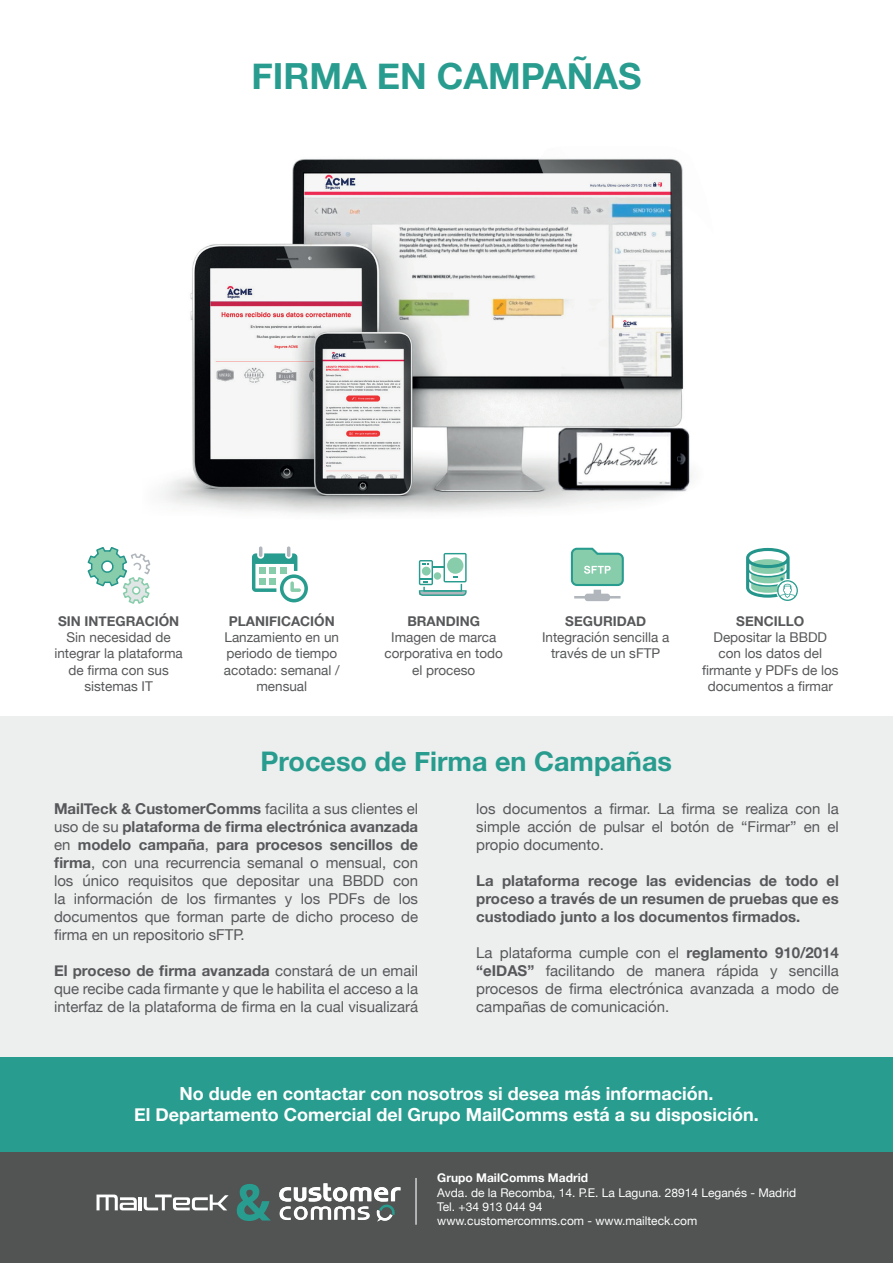
<style>
.page{position:relative;width:893px;height:1263px;background:#fff}
.page>*{position:absolute;margin:0;border:0;box-sizing:border-box;transform-origin:0 0}
.t1{font:700 36px "Helvetica Neue";color:#289c8e}
.t2{font:700 27px "Helvetica Neue";color:#289c8e}
.t3{font:700 18px/21.6px "Helvetica Neue";color:#fff;text-align:center}
.t4{font:15px/18px "Helvetica Neue";color:#57585a;text-align:justify}
.t5{font:700 15px/18px "Helvetica Neue";color:#57585a;text-align:justify}
.t6{font:13.5px/16.2px "Helvetica Neue";color:#57585a;text-align:center}
.t7{font:700 13.5px "Helvetica Neue";color:#57585a}
.t8{font:12px/14.4px "Helvetica Neue";color:#fff}
.t9{font:700 12px "Helvetica Neue";color:#fff}
.s1{font-weight:700}
</style>
<div class="page">
<div style="left:0;top:1057px;width:893px;height:95px;background:#289c8e"></div>
<div style="left:0;top:1152px;width:893px;height:111px;background:#515453"></div>
<div style="left:0;top:716px;width:893px;height:341px;background:#edefef"></div>
<img style="left:161px;top:158px;width:531px;height:356px">
<svg style="left:280px;top:574px;width:28px;height:28px"></svg>
<div style="left:283px;top:578px;width:21px;height:21px;background:#fff;border-radius:50%"></div>
<svg style="left:252px;top:546px;width:49px;height:46px"></svg>
<svg style="left:570px;top:547px;width:54px;height:54px"></svg>
<svg style="left:746px;top:548px;width:52px;height:53px"></svg>
<svg style="left:419px;top:553px;width:48px;height:43px"></svg>
<div style="left:447px;top:557px;width:16px;height:17px;background:#87cdab;border-radius:50%"></div>
<div style="left:434px;top:572px;width:7px;height:8px;background:#87cdab;border-radius:50%"></div>
<div style="left:422px;top:567px;width:9px;height:9px;background:#87cdab;border-radius:50%"></div>
<hr style="left:415px;top:1178px;width:2px;height:47px;background:#d1d2d4">
<svg style="left:237px;top:1184px;width:34px;height:37px"></svg>
<svg style="left:97px;top:1194px;width:132px;height:16px"></svg>
<svg style="left:279px;top:1183px;width:122px;height:38px"></svg>
<svg style="left:87px;top:547px;width:64px;height:57px"></svg>
<h1 class="t1" style="left:251px;top:48px;width:391px">FIRMA EN CAMPAÑAS</h1>
<p class="t7" style="left:58px;top:611px;width:123px">SIN INTEGRACIÓN</p>
<p class="t6" style="left:54px;top:630px;width:130px">Sin necesidad de integrar la plataforma de firma con sus sistemas IT</p>
<p class="t7" style="left:229px;top:611px;width:107px">PLANIFICACIÓN</p>
<p class="t6" style="left:224px;top:630px;width:117px">Lanzamiento en un periodo de tiempo acotado: semanal / mensual</p>
<p class="t7" style="left:407px;top:611px;width:74px">BRANDING</p>
<p class="t6" style="left:385px;top:630px;width:120px">Imagen de marca corporativa en todo el proceso</p>
<p class="t7" style="left:565px;top:611px;width:82px">SEGURIDAD</p>
<p class="t6" style="left:542px;top:630px;width:129px">Integración sencilla a través de un sFTP</p>
<h2 class="t2" style="left:260px;top:740px;width:413px">Proceso de Firma en Campañas</h2>
<p class="t7" style="left:736px;top:611px;width:70px">SENCILLO</p>
<p class="t6" style="left:702px;top:630px;width:138px">Depositar la BBDD con los datos del firmante y PDFs de los documentos a firmar</p>
<p class="t4" style="left:54px;top:801px;width:366px"><span class="s1">MailTeck &amp; CustomerComms</span> facilita a sus clientes el uso de su <span class="s1">plataforma de firma electrónica avanzada </span>en <span class="s1">modelo campaña</span>, <span class="s1">para procesos sencillos de firma</span>, con una recurrencia semanal o mensual, con los único requisitos que depositar una BBDD con la información de los firmantes y los PDFs de los documentos que forman parte de dicho proceso de firma en un repositorio sFTP.</p>
<p class="t4" style="left:54px;top:963px;width:366px"><span class="s1">El proceso de firma avanzada</span> constará de un email que recibe cada firmante y que le habilita el acceso a la interfaz de la plataforma de firma en la cual visualizará</p>
<p class="t4" style="left:476px;top:800px;width:364px">los documentos a firmar. La firma se realiza con la simple acción de pulsar el botón de “Firmar” en el propio documento.</p>
<p class="t5" style="left:476px;top:872px;width:364px">La plataforma recoge las evidencias de todo el proceso a través de un resumen de pruebas que es custodiado junto a los documentos firmados.</p>
<p class="t4" style="left:476px;top:944px;width:364px">La plataforma cumple con el <span class="s1">reglamento 910/2014 “eIDAS”</span> facilitando de manera rápida y sencilla procesos de firma electrónica avanzada a modo de campañas de comunicación.</p>
<p class="t3" style="left:134px;top:1083px;width:626px">No dude en contactar con nosotros si desea más información.<br>El Departamento Comercial del Grupo MailComms está a su disposición.</p>
<p class="t9" style="left:437px;top:1168px;width:152px">Grupo MailComms Madrid</p>
<p class="t8" style="left:437px;top:1186px;width:360px">Avda. de la Recomba, 14. P.E. La Laguna. 28914 Leganés - Madrid<br>Tel. +34 913 044 94<br>www.customercomms.com - www.mailteck.com</p>
</div>
